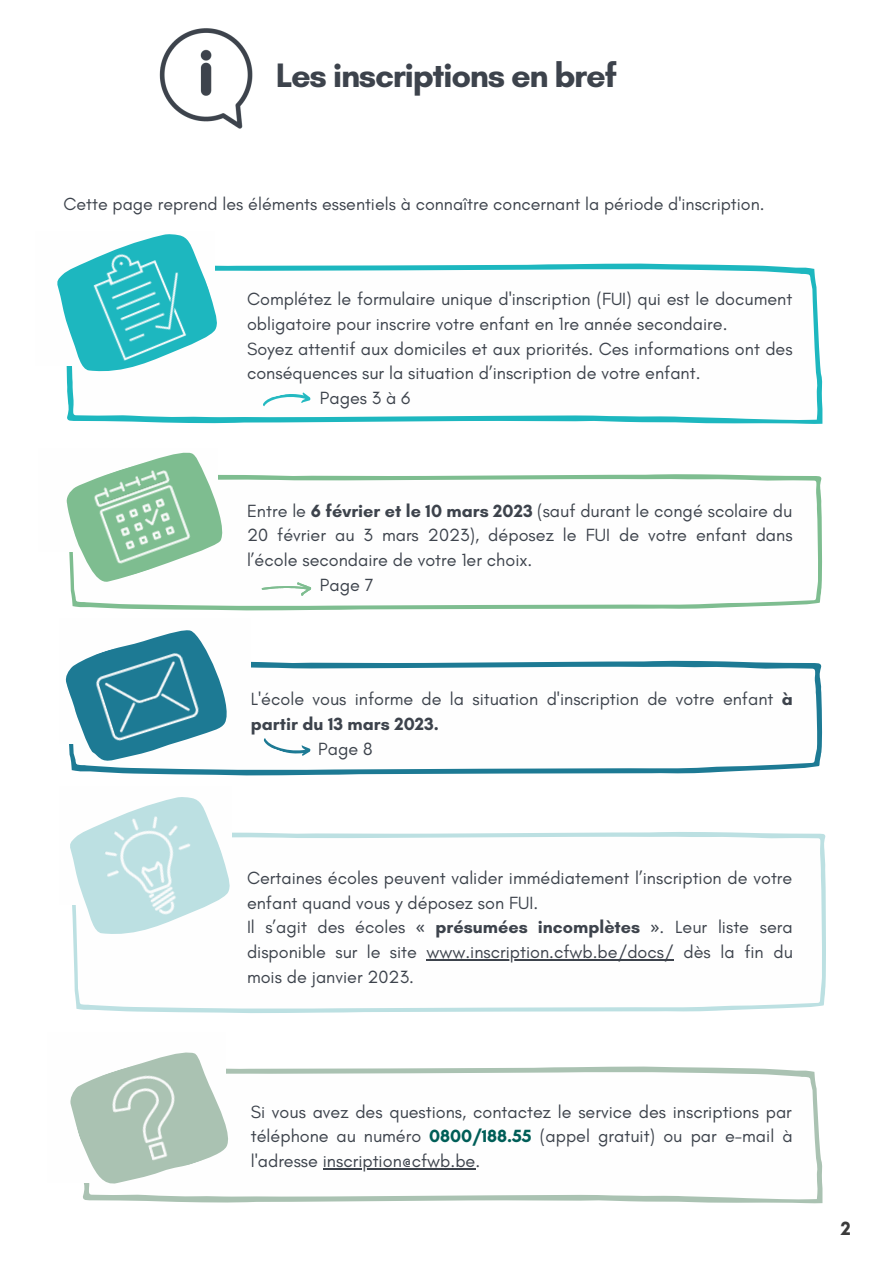
<style>
.page{position:relative;width:893px;height:1264px;background:#fff}
.page>*{position:absolute;margin:0;border:0;box-sizing:border-box;transform-origin:0 0}
.t1{font:700 34.5px "Glacial Indifference";letter-spacing:-.04em;color:#3d434c}
.t2{font:700 19.5px "Glacial Indifference";color:#3b3b3b}
.t3{font:18px/24.8px "Glacial Indifference";color:#3d434c}
.t4{font:17.85px "Glacial Indifference";color:#3d434c}
.s1{font-weight:700}
.s2{font-family:"Noto Sans"}
.s3{font-weight:700;color:#005e58}
</style>
<div class="page">
<svg style="left:238px;top:1066px;width:584px;height:137px"></svg>
<svg style="left:67px;top:263px;width:755px;height:161px"></svg>
<svg style="left:57px;top:263px;width:169px;height:124px"></svg>
<svg style="left:71px;top:474px;width:751px;height:136px"></svg>
<svg style="left:225px;top:474px;width:6px;height:114px"></svg>
<svg style="left:231px;top:660px;width:591px;height:115px"></svg>
<div style="left:59px;top:618px;width:191px;height:126px;background:#fefefe"></div>
<svg style="left:231px;top:744px;width:9px;height:26px"></svg>
<svg style="left:73px;top:832px;width:752px;height:181px"></svg>
<svg style="left:73px;top:832px;width:166px;height:118px"></svg>
<svg style="left:262px;top:582px;width:49px;height:14px"></svg>
<svg style="left:261px;top:389px;width:50px;height:22px"></svg>
<svg style="left:262px;top:733px;width:49px;height:26px"></svg>
<img style="left:59px;top:234px;width:165px;height:155px">
<img style="left:66px;top:452px;width:159px;height:144px">
<img style="left:65px;top:605px;width:166px;height:171px">
<img style="left:70px;top:797px;width:158px;height:146px">
<img style="left:70px;top:1052px;width:168px;height:151px">
<img style="left:159px;top:28px;width:94px;height:101px">
<hr style="left:323px;top:1168px;width:152px;height:1px;background:#3d434c">
<hr style="left:426px;top:959px;width:247px;height:1px;background:#3d434c">
<h1 class="t1" style="left:276px;top:54px;width:343px">Les inscriptions en bref</h1>
<p class="t4" style="left:64px;top:193px;width:702px">Cette page reprend les éléments essentiels à connaître concernant la période d'inscription.</p>
<p class="t3" style="left:247px;top:286px;width:546px">Complétez le formulaire unique d'inscription (FUI) qui est le document</p>
<p class="t3" style="left:247px;top:311px;width:482px">obligatoire pour inscrire votre enfant en 1re année secondaire.</p>
<p class="t3" style="left:247px;top:336px;width:547px">Soyez attentif aux domiciles et aux priorités. Ces informations ont des</p>
<p class="t3" style="left:247px;top:360px;width:455px">conséquences sur la situation d’inscription de votre enfant.</p>
<p class="t3" style="left:320px;top:385px;width:92px">Pages 3 à 6</p>
<p class="t3" style="left:247px;top:498px;width:546px">Entre le <span class="s1">6 février et le 10 mars 2023</span> (sauf durant le congé scolaire du</p>
<p class="t3" style="left:247px;top:522px;width:547px">20 février au 3 mars 2023), déposez le FUI de votre enfant dans</p>
<p class="t3" style="left:247px;top:547px;width:287px">l’école secondaire de votre 1er choix.</p>
<p class="t3" style="left:320px;top:572px;width:55px">Page 7</p>
<p class="t3" style="left:251px;top:686px;width:543px">L'école vous informe de la situation d'inscription de votre enfant <span class="s1">à partir du 13 mars 2023.</span></p>
<p class="t3" style="left:318px;top:736px;width:56px">Page 8</p>
<p class="t3" style="left:247px;top:865px;width:547px">Certaines écoles peuvent valider immédiatement l’inscription de votre enfant quand vous y déposez son FUI.<br>Il s’agit des écoles <span class="s2">«</span> <span class="s1">présumées incomplètes</span> <span class="s2">»</span>. Leur liste sera disponible sur le site www.inscription.cfwb.be/docs/ dès la fin du mois de janvier 2023.</p>
<p class="t3" style="left:251px;top:1098px;width:543px;text-align:justify">Si vous avez des questions, contactez le service des inscriptions par téléphone au numéro <span class="s3">0800/188.55</span> (appel gratuit) ou par e-mail à l'adresse inscription@cfwb.be.</p>
<p class="t2" style="left:840px;top:1216px;width:12px">2</p>
</div>
